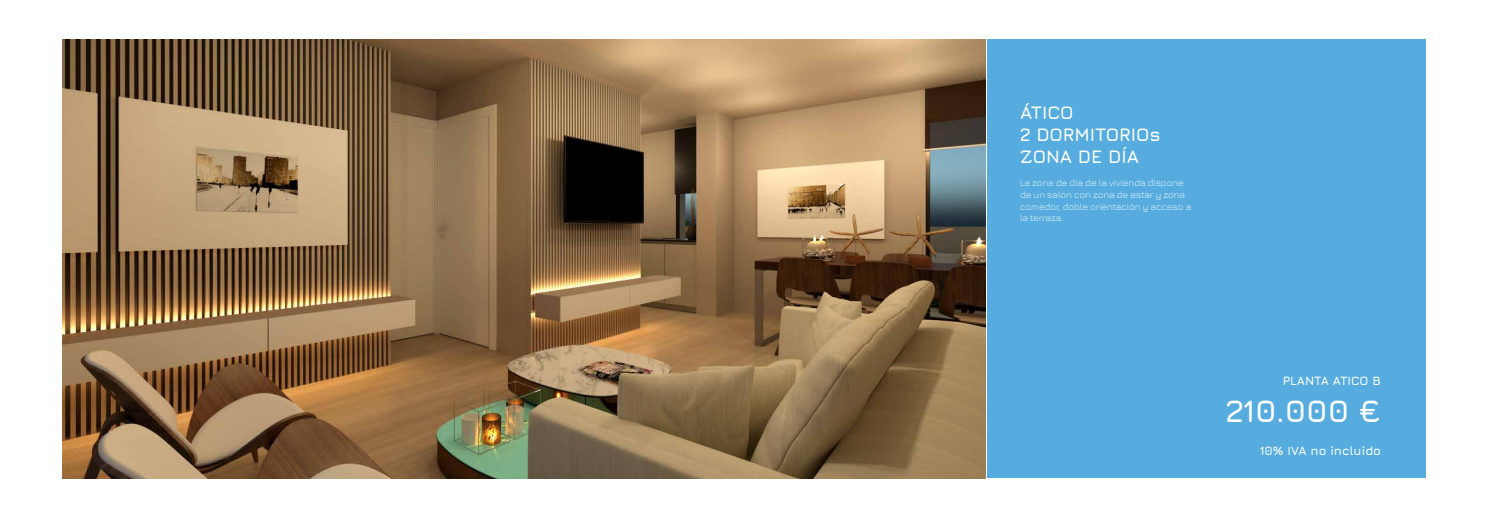
<style>
.page{position:relative;width:1489px;height:521px;background:#fff}
.page>*{position:absolute;margin:0;border:0;box-sizing:border-box;transform-origin:0 0}
.t1{font:300 31.5px "Jura";color:#fff}
.t2{font:300 18.38px/22.1px "Jura";color:#fff}
.t3{font:300 12.25px "Jura";color:#fff}
.t4{font:300 9.62px/11.5px "Jura";color:#fff}
</style>
<div class="page">
<img style="left:63px;top:39px;width:922px;height:439px">
<div style="left:986px;top:39px;width:439px;height:439px;background:#56acde"></div>
<h2 class="t2" style="left:1019px;top:100px;width:142px">ÁTICO<br>2 DORMITORIOs<br>ZONA DE DÍA</h2>
<p class="t4" style="left:1019px;top:177px;width:173px">La zona de día de la vivienda dispone de un salon con zona de estar y zona comedor, doble orientación y acceso a la terraza.</p>
<p class="t3" style="left:1282px;top:371px;width:99px">PLANTA ATICO B</p>
<h1 class="t1" style="left:1225px;top:389px;width:156px">210.000 €</h1>
<p class="t3" style="left:1259px;top:441px;width:123px">10% IVA no incluido</p>
</div>
